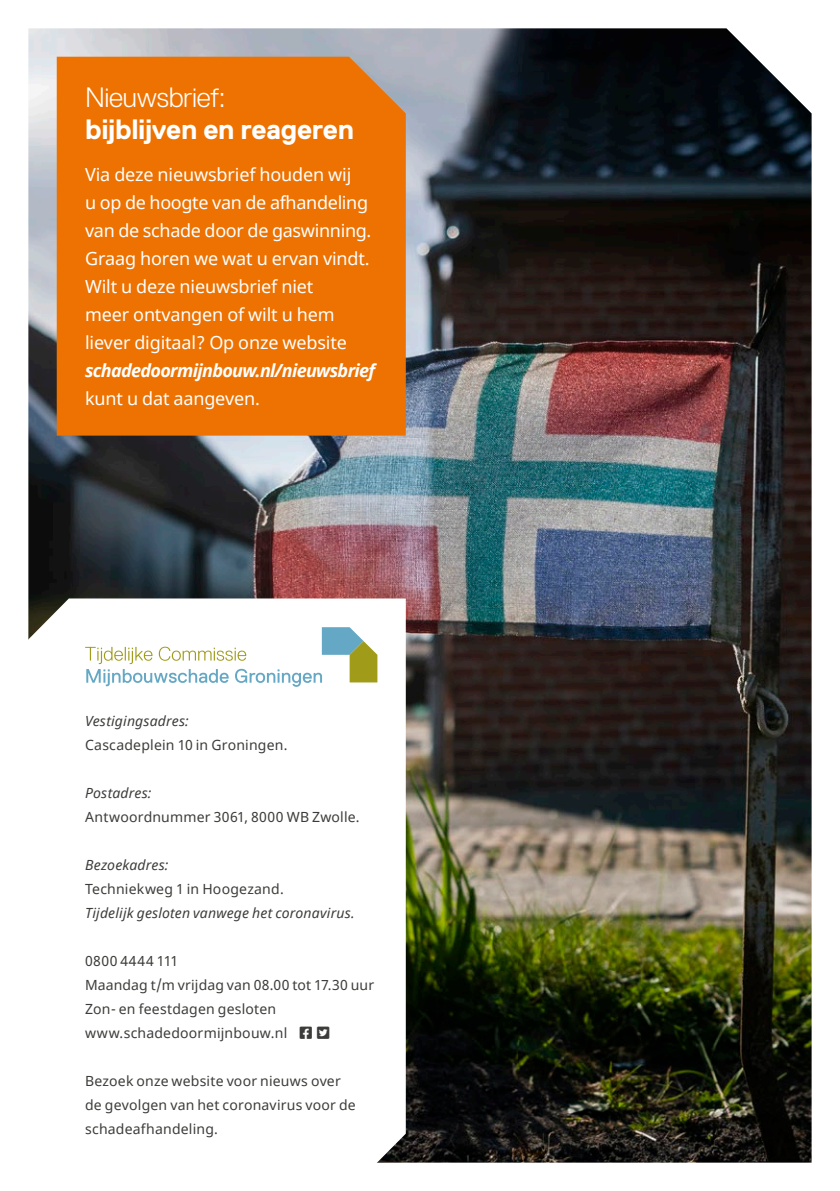
<style>
.page{position:relative;width:840px;height:1191px;background:#fff}
.page>*{position:absolute;margin:0;border:0;box-sizing:border-box;transform-origin:0 0}
.t1{font:700 28px "Replica";letter-spacing:-.01em;color:#fff}
.t2{font:300 28px "Replica";letter-spacing:-.015em;color:#fff}
.t3{font:18px/28px "Noto Sans";letter-spacing:-.01em;color:#fff}
.t4{font:italic 700 18px "Noto Sans";letter-spacing:-.04em;color:#fff}
.t5{font:14px/24px "Noto Sans";letter-spacing:.015em;color:#3c3c3a}
.t6{font:italic 14px "Noto Sans";letter-spacing:.01em;color:#3c3c3a}
.t7{font:14px "Font Awesome 5 Brands";color:#3c3c3a}
</style>
<div class="page">
<img style="left:28px;top:28px;width:783px;height:1134px">
<svg style="left:28px;top:598px;width:377px;height:565px"></svg>
<svg style="left:85px;top:627px;width:292px;height:60px"></svg>
<div style="left:57px;top:57px;width:348px;height:378px;background:#ed7201"></div>
<svg style="left:300px;top:1026px;width:29px;height:13px"></svg>
<h1 class="t2" style="left:85px;top:82px;width:142px">Nieuwsbrief:</h1>
<h1 class="t1" style="left:85px;top:114px;width:270px">bijblijven en reageren</h1>
<p class="t3" style="left:85px;top:161px;width:287px">Via deze nieuwsbrief houden wij<br>u op de hoogte van de afhandeling van de schade door de gaswinning.<br>Graag horen we wat u ervan vindt.<br>Wilt u deze nieuwsbrief niet<br>meer ontvangen of wilt u hem liever digitaal? Op onze website</p>
<p class="t4" style="left:85px;top:358px;width:291px">schadedoormijnbouw.nl/nieuwsbrief</p>
<p class="t3" style="left:85px;top:385px;width:176px">kunt u dat aangeven.</p>
<p class="t6" style="left:85px;top:711px;width:105px">Vestigingsadres:</p>
<p class="t5" style="left:85px;top:733px;width:204px">Cascadeplein 10 in Groningen.</p>
<p class="t6" style="left:85px;top:783px;width:68px">Postadres:</p>
<p class="t5" style="left:85px;top:805px;width:276px">Antwoordnummer 3061, 8000 WB Zwolle.</p>
<p class="t6" style="left:85px;top:855px;width:85px">Bezoekadres:</p>
<p class="t5" style="left:85px;top:877px;width:200px">Techniekweg 1 in Hoogezand.</p>
<p class="t6" style="left:85px;top:903px;width:271px">Tijdelijk gesloten vanwege het coronavirus.</p>
<p class="t5" style="left:85px;top:949px;width:290px">0800 4444 111<br>Maandag t/m vrijdag van 08.00 tot 17.30 uur<br>Zon- en feestdagen gesloten www.schadedoormijnbouw.nl</p>
<p class="t7" style="left:317px;top:1026px;width:14px">▼▼▲❑◆</p>
<p class="t5" style="left:85px;top:1069px;width:272px">Bezoek onze website voor nieuws over de gevolgen van het coronavirus voor de schadeafhandeling.</p>
</div>
